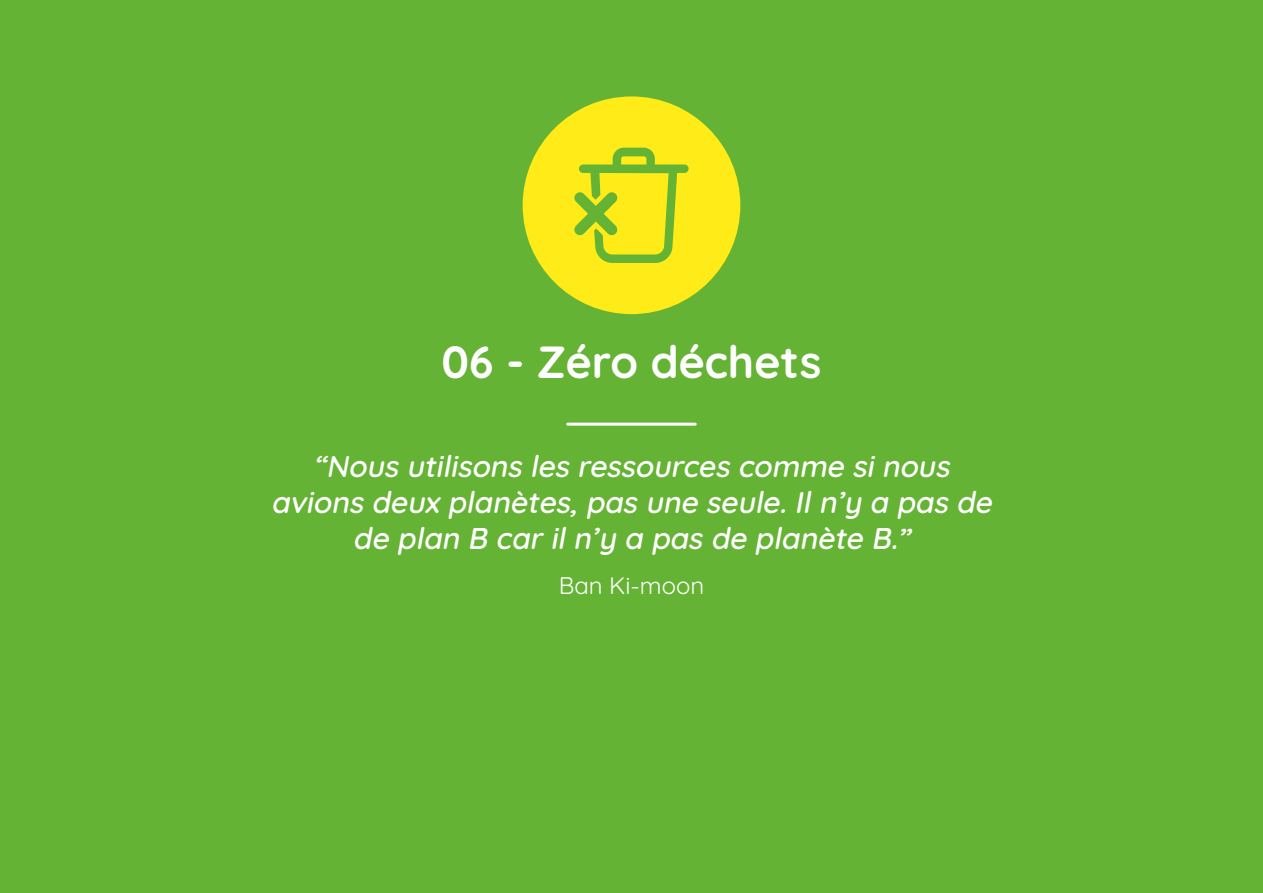
<style>
.page{position:relative;width:1263px;height:893px;background:#65b334}
.page>*{position:absolute;margin:0;border:0;box-sizing:border-box;transform-origin:0 0}
.t1{font:700 45px "Quicksand";color:#fff}
.t2{font:italic 600 30px/36px "Quicksand";color:#fff;text-align:center}
.t3{font:24px "Quicksand";color:#fff}
</style>
<div class="page">
<div style="left:523px;top:96px;width:217px;height:218px;background:#feeb17;border-radius:50%"></div>
<hr style="left:568px;top:423px;width:127px;height:3px;background:#fff">
<svg style="left:574px;top:148px;width:115px;height:115px"></svg>
<h1 class="t1" style="left:522px;top:327px;width:219px">01.Énergie</h1>
<h1 class="t1" style="left:441px;top:327px;width:381px">06 - Zéro déchets</h1>
<p class="t2" style="left:271px;top:445px;width:729px">“Nous utilisons les ressources comme sinous avions deux planètes,pas une seule.Iln’y a pas de de plan B cariln’y a pas de planète B.”</p>
<p class="t3" style="left:559px;top:566px;width:147px">Ban Ki-moon</p>
</div>
